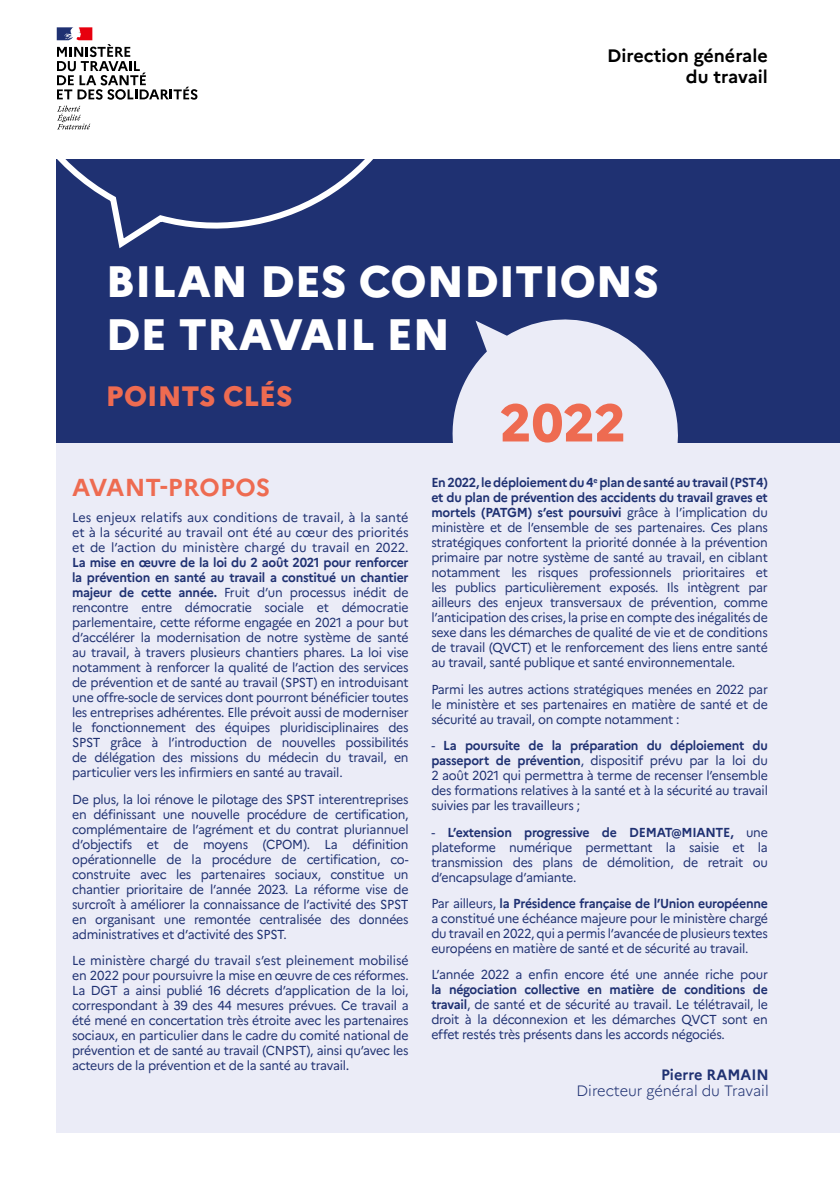
<style>
.page{position:relative;width:840px;height:1191px;background:#fff}
.page>*{position:absolute;margin:0;border:0;box-sizing:border-box;transform-origin:0 0}
.t1{font:800 52.6px "Marianne";color:#ee6b51}
.t2{font:800 44px/53px "Marianne";color:#fff}
.t3{font:800 28px "Marianne";color:#ee6b51}
.t4{font:700 24.4px "Marianne";letter-spacing:.01em;color:#ee6b51}
.t5{font:700 18px/20.6px "Marianne";color:#000;text-align:right}
.t6{font:300 15px/16px "Marianne";color:#1f3172;text-align:right}
.t7{font:13px/15px "Marianne";letter-spacing:-.02em;color:#1f3172;text-align:justify;scale:.95 1}
.t8{font:13px/15px "Marianne";letter-spacing:-.02em;color:#1f3172;text-align:justify}
.s1{font-weight:700}
.s2{font-size:14px}
</style>
<div class="page">
<div style="left:57px;top:193px;width:782px;height:939px;background:#ebecf7"></div>
<div style="left:57px;top:159px;width:782px;height:284px;background:#1f3172"></div>
<svg style="left:57px;top:159px;width:316px;height:90px"></svg>
<svg style="left:452px;top:319px;width:226px;height:124px;fill:#ebecf7"></svg>
<svg style="left:57px;top:106px;width:33px;height:23px"></svg>
<svg style="left:57px;top:27px;width:140px;height:73px"></svg>
<p class="t5" style="left:606px;top:44px;width:162px">Direction générale du travail</p>
<h1 class="t2" style="left:106px;top:251px;width:554px">BILAN DES CONDITIONS<br>DE TRAVAIL EN</h1>
<h1 class="t3" style="left:106px;top:374px;width:188px">POINTS CLÉS</h1>
<h1 class="t1" style="left:499px;top:382px;width:127px">2022</h1>
<h2 class="t4" style="left:72px;top:468px;width:199px">AVANT-PROPOS</h2>
<p class="t8" style="left:72px;top:509px;width:338px">Les enjeux relatifs aux conditions de travail, à la santé et à la sécurité au travail ont été au cœur des priorités et de l’action du ministère chargé du travail en 2022.<br><span class="s1">La mise en œuvre de la loi du 2 août 2021 pour renforcer la prévention en santé au travail a constitué un chantier majeur de cette année.</span> Fruit d’un processus inédit de rencontre entre démocratie sociale et démocratie parlementaire, cette réforme engagée en 2021 a pour but d’accélérer la modernisation de notre système de santé au travail, à travers plusieurs chantiers phares. La loi vise notamment à renforcer la qualité de l’action des services de prévention et de santé au travail (SPST) en introduisant une offre-socle de services dont pourront bénéficier toutes les entreprises adhérentes. Elle prévoit aussi de moderniser le fonctionnement des équipes pluridisciplinaires des SPST grâce à l’introduction de nouvelles possibilités de délégation des missions du médecin du travail, en particulier vers les infirmiers en santé au travail.</p>
<p class="t7" style="left:72px;top:790px;width:355px">De plus, la loi rénove le pilotage des SPST interentreprises en définissant une nouvelle procédure de certification, complémentaire de l’agrément et du contrat pluriannuel d’objectifs et de moyens (CPOM). La définition opérationnelle de la procédure de certification, co&shy;construite avec les partenaires sociaux, constitue un chantier prioritaire de l’année 2023. La réforme vise de surcroît à améliorer la connaissance de l’activité des SPST en organisant une remontée centralisée des données administratives et d’activité des SPST.</p>
<p class="t7" style="left:72px;top:952px;width:355px">Le ministère chargé du travail s’est pleinement mobilisé en 2022 pour poursuivre la mise en œuvre de ces réformes.<br>La DGT a ainsi publié 16 décrets d’application de la loi, correspondant à 39 des 44 mesures prévues. Ce travail a été mené en concertation très étroite avec les partenaires sociaux, en particulier dans le cadre du comité national de prévention et de santé au travail (CNPST), ainsi qu’avec les acteurs de la prévention et de la santé au travail<span class="s2">.</span></p>
<p class="t7" style="left:431px;top:474px;width:355px"><span class="s1">En 2022, le déploiement du 4</span><sup>e</sup> <span class="s1">plan de santé au travail (PST4) et du plan de prévention des accidents du travail graves et mortels (PATGM) s’est poursuivi</span> grâce à l’implication du ministère et de l’ensemble de ses partenaires. Ces plans stratégiques confortent la priorité donnée à la prévention primaire par notre système de santé au travail, en ciblant notamment les risques professionnels prioritaires et les publics particulièrement exposés. Ils intègrent par ailleurs des enjeux transversaux de prévention, comme l’anticipation des crises, la prise en compte des inégalités de sexe dans les démarches de qualité de vie et de conditions de travail (QVCT) et le renforcement des liens entre santé au travail, santé publique et santé environnementale.</p>
<p class="t7" style="left:431px;top:680px;width:355px">Parmi les autres actions stratégiques menées en 2022 par le ministère et ses partenaires en matière de santé et de sécurité au travail, on compte notamment :</p>
<p class="t7" style="left:431px;top:737px;width:355px">- <span class="s1">La poursuite de la préparation du déploiement du passeport de prévention</span>, dispositif prévu par la loi du 2 août 2021 qui permettra à terme de recenser l’ensemble des formations relatives à la santé et à la sécurité au travail suivies par les travailleurs ;</p>
<p class="t7" style="left:431px;top:823px;width:355px">- <span class="s1">L’extension progressive de DEMAT@MIANTE,</span> une plateforme numérique permettant la saisie et la transmission des plans de démolition, de retrait ou d’encapsulage d’amiante.</p>
<p class="t7" style="left:431px;top:894px;width:355px">Par ailleurs, <span class="s1">la Présidence française de l’Union européenne </span>a constitué une échéance majeure pour le ministère chargé du travail en 2022, qui a permis l’avancée de plusieurs textes européens en matière de santé et de sécurité au travail.</p>
<p class="t7" style="left:431px;top:966px;width:355px">L’année 2022 a enfin encore été une année riche pour <span class="s1">la négociation collective en matière de conditions de travail</span>, de santé et de sécurité au travail. Le télétravail, le droit à la déconnexion et les démarches QVCT sont en effet restés très présents dans les accords négociés.</p>
<p class="t6" style="left:576px;top:1065px;width:193px"><span class="s1">Pierre RAMAIN<br></span>Directeur général du Travail</p>
</div>
